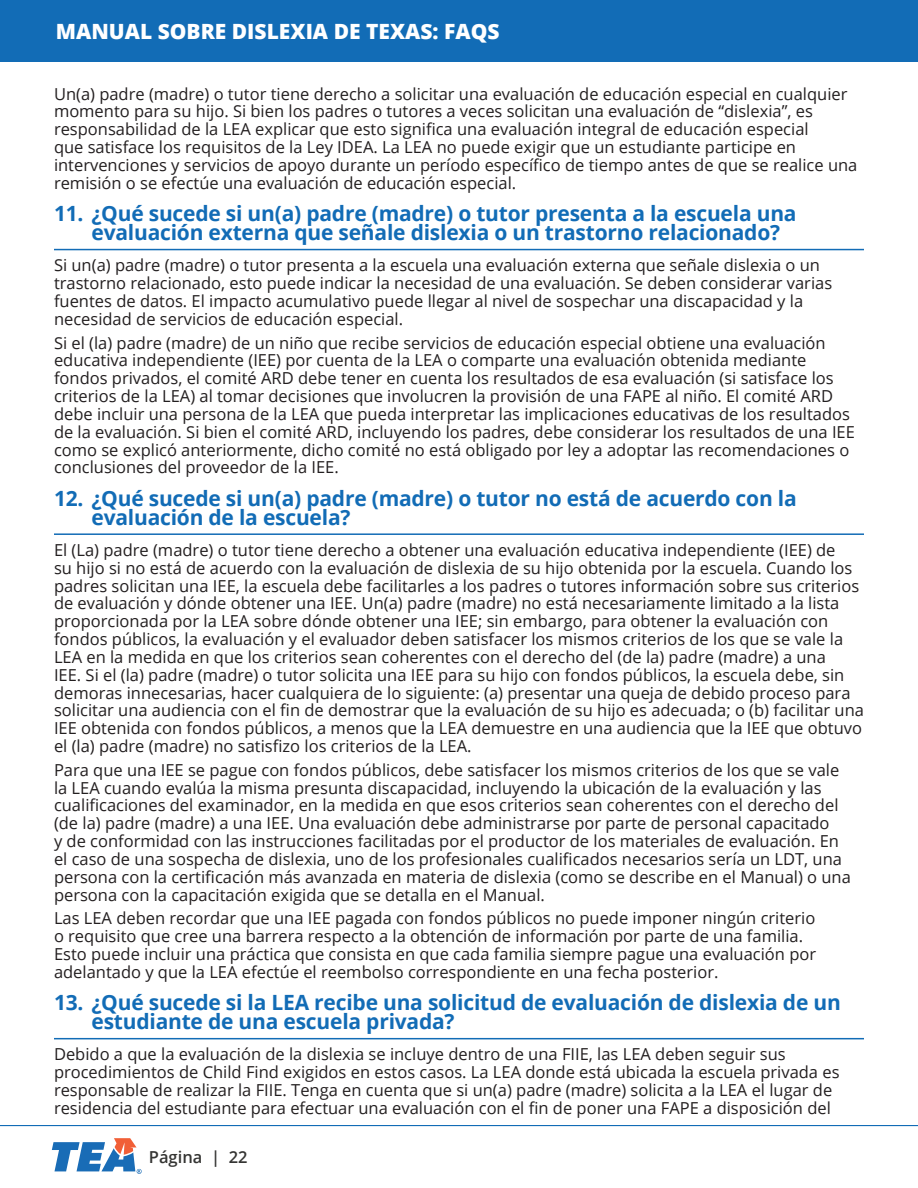
<style>
.page{position:relative;width:918px;height:1188px;background:#fff}
.page>*{position:absolute;margin:0;border:0;box-sizing:border-box;transform-origin:0 0}
.Heading_3_-_FAQs{font:700 21px/18.9px "Open Sans";letter-spacing:-.01em;color:#126cb6}
.t1{font:800 21px "Open Sans";color:#fff}
.Normal_-_FAQs{font:16.5px/17.9px "Open Sans";color:#231f20}
.t2{font:600 16.5px "Open Sans";color:#353533}
</style>
<div class="page">
<hr style="left:0;top:1125px;width:918px;height:1px;background:#126cb6">
<div style="left:0;top:0;width:918px;height:61px;background:#126cb6"></div>
<svg style="left:52px;top:1138px;width:90px;height:36px"></svg>
<hr style="left:54px;top:249px;width:810px;height:1px;background:#126cb6">
<hr style="left:54px;top:533px;width:810px;height:2px;background:#126cb6">
<hr style="left:54px;top:1038px;width:810px;height:1px;background:#126cb6">
<p class="t1" style="left:56px;top:15px;width:445px">MANUAL SOBRE DISLEXIA DE TEXAS: FAQS</p>
<p class="Normal_-_FAQs" style="left:54px;top:84px;width:805px">Un(a) padre (madre) o tutor tiene derecho a solicitar una evaluación de educación especial en cualquier momento para su hijo. Si bien los padres o tutores a veces solicitan una evaluación de “dislexia”, es responsabilidad de la LEA explicar que esto significa una evaluación integral de educación especial<br>que satisface los requisitos de la Ley IDEA. La LEA no puede exigir que un estudiante participe en intervenciones y servicios de apoyo durante un período específico de tiempo antes de que se realice una remisión o se efectúe una evaluación de educación especial.</p>
<h3 class="Heading_3_-_FAQs" style="left:92px;top:204px;width:707px;text-indent:-38px">11. ¿Qué sucede si un(a) padre (madre) o tutor presenta a la escuela una evaluación externa que señale dislexia o un trastorno relacionado?</h3>
<p class="Normal_-_FAQs" style="left:54px;top:256px;width:780px">Si un(a) padre (madre) o tutor presenta a la escuela una evaluación externa que señale dislexia o un trastorno relacionado, esto puede indicar la necesidad de una evaluación. Se deben considerar varias fuentes de datos. El impacto acumulativo puede llegar al nivel de sospechar una discapacidad y la necesidad de servicios de educación especial.</p>
<p class="Normal_-_FAQs" style="left:54px;top:333px;width:803px">Si el (la) padre (madre) de un niño que recibe servicios de educación especial obtiene una evaluación educativa independiente (IEE) por cuenta de la LEA o comparte una evaluación obtenida mediante fondos privados, el comité ARD debe tener en cuenta los resultados de esa evaluación (si satisface los criterios de la LEA) al tomar decisiones que involucren la provisión de una FAPE al niño. El comité ARD debe incluir una persona de la LEA que pueda interpretar las implicaciones educativas de los resultados de la evaluación. Si bien el comité ARD, incluyendo los padres, debe considerar los resultados de una IEE como se explicó anteriormente, dicho comité no está obligado por ley a adoptar las recomendaciones o conclusiones del proveedor de la IEE.</p>
<h3 class="Heading_3_-_FAQs" style="left:92px;top:488px;width:707px;text-indent:-38px">12. ¿Qué sucede si un(a) padre (madre) o tutor no está de acuerdo con la evaluación de la escuela?</h3>
<p class="Normal_-_FAQs" style="left:54px;top:541px;width:812px">El (La) padre (madre) o tutor tiene derecho a obtener una evaluación educativa independiente (IEE) de<br>su hijo si no está de acuerdo con la evaluación de dislexia de su hijo obtenida por la escuela. Cuando los padres solicitan una IEE, la escuela debe facilitarles a los padres o tutores información sobre sus criterios de evaluación y dónde obtener una IEE. Un(a) padre (madre) no está necesariamente limitado a la lista proporcionada por la LEA sobre dónde obtener una IEE; sin embargo, para obtener la evaluación con fondos públicos, la evaluación y el evaluador deben satisfacer los mismos criterios de los que se vale la LEA en la medida en que los criterios sean coherentes con el derecho del (de la) padre (madre) a una<br>IEE. Si el (la) padre (madre) o tutor solicita una IEE para su hijo con fondos públicos, la escuela debe, sin demoras innecesarias, hacer cualquiera de lo siguiente: (a) presentar una queja de debido proceso para solicitar una audiencia con el fin de demostrar que la evaluación de su hijo es adecuada; o (b) facilitar una IEE obtenida con fondos públicos, a menos que la LEA demuestre en una audiencia que la IEE que obtuvo el (la) padre (madre) no satisfizo los criterios de la LEA.</p>
<p class="Normal_-_FAQs" style="left:54px;top:760px;width:798px">Para que una IEE se pague con fondos públicos, debe satisfacer los mismos criterios de los que se vale la LEA cuando evalúa la misma presunta discapacidad, incluyendo la ubicación de la evaluación y las cualificaciones del examinador, en la medida en que esos criterios sean coherentes con el derecho del (de la) padre (madre) a una IEE. Una evaluación debe administrarse por parte de personal capacitado<br>y de conformidad con las instrucciones facilitadas por el productor de los materiales de evaluación. En el caso de una sospecha de dislexia, uno de los profesionales cualificados necesarios sería un LDT, una persona con la certificación más avanzada en materia de dislexia (como se describe en el Manual) o una persona con la capacitación exigida que se detalla en el Manual.</p>
<p class="Normal_-_FAQs" style="left:54px;top:909px;width:764px">Las LEA deben recordar que una IEE pagada con fondos públicos no puede imponer ningún criterio o requisito que cree una barrera respecto a la obtención de información por parte de una familia.<br>Esto puede incluir una práctica que consista en que cada familia siempre pague una evaluación por adelantado y que la LEA efectúe el reembolso correspondiente en una fecha posterior.</p>
<h3 class="Heading_3_-_FAQs" style="left:92px;top:993px;width:751px;text-indent:-38px">13. ¿Qué sucede si la LEA recibe una solicitud de evaluación de dislexia de un estudiante de una escuela privada?</h3>
<p class="Normal_-_FAQs" style="left:54px;top:1045px;width:787px">Debido a que la evaluación de la dislexia se incluye dentro de una FIIE, las LEA deben seguir sus procedimientos de Child Find exigidos en estos casos. La LEA donde está ubicada la escuela privada es responsable de realizar la FIIE. Tenga en cuenta que si un(a) padre (madre) solicita a la LEA el lugar de residencia del estudiante para efectuar una evaluación con el fin de poner una FAPE a disposición del</p>
<p class="t2" style="left:149px;top:1145px;width:100px">Página | 22</p>
</div>
